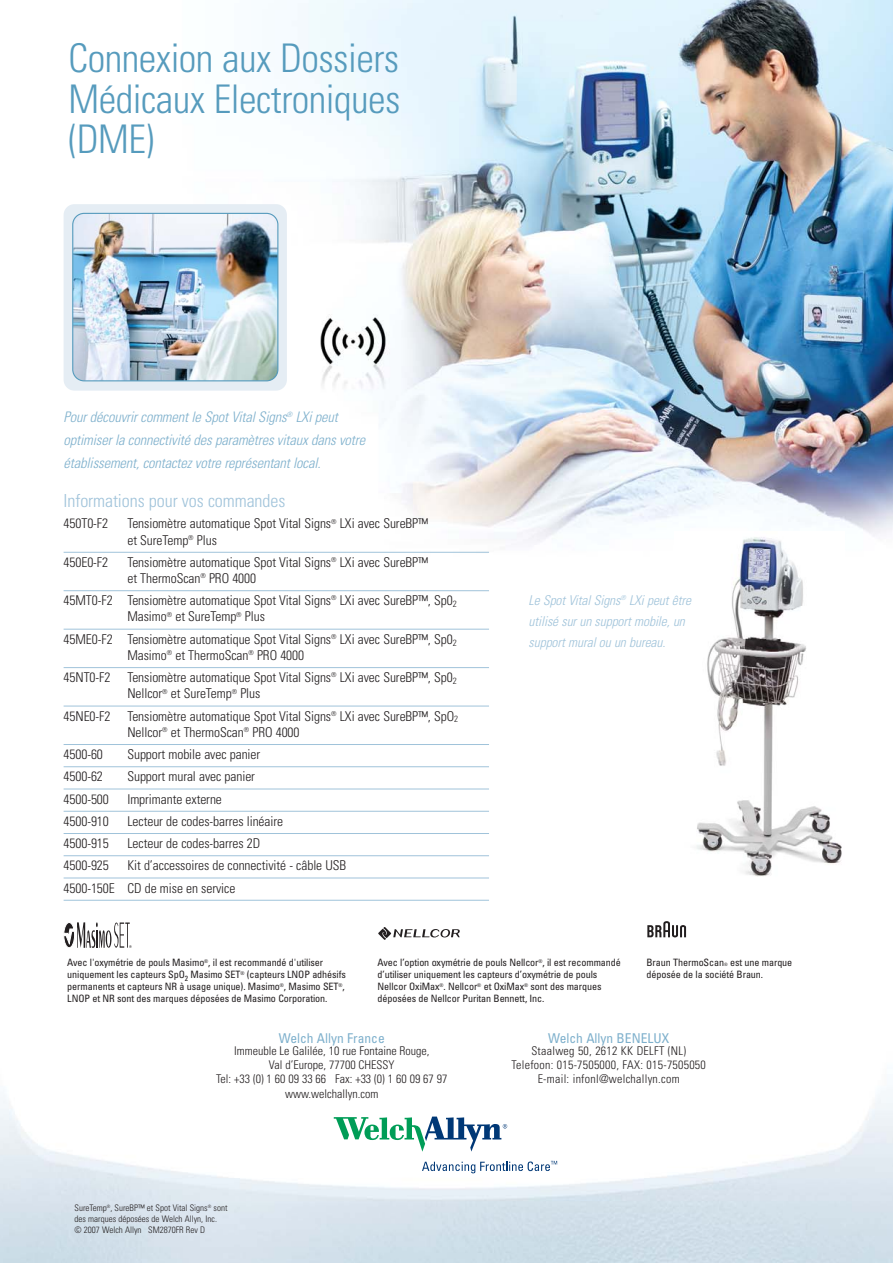
<style>
.page{position:relative;width:893px;height:1263px;background:#fff}
.page>*{position:absolute;margin:0;border:0;box-sizing:border-box;transform-origin:0 0}
.t1{font:300 condensed 39.45px/40.5px "Univers";letter-spacing:-.015em;color:#569bbd;text-align:justify}
.t2{font:300 condensed 18px "Univers";letter-spacing:-.005em;color:#a0c3da}
.t3{font:italic 300 condensed 14.55px/22.6px "Univers";color:#7eb0cc}
.t4{font:300 condensed 13.5px/16.2px "Univers";letter-spacing:-.005em;color:#231f20}
.t5{font:italic 300 condensed 13.5px/21px "Univers";color:#a0c3da}
.t6{font:condensed 13.5px "Univers";color:#7eb0cc}
.t7{font:300 condensed 12px/14.4px "Univers";color:#231f20;text-align:center}
.t8{font:300 condensed 12px/14.4px "Univers";letter-spacing:.02em;color:#231f20;text-align:center}
.t9{font:condensed 10.2px/12px "Univers";letter-spacing:-.01em;color:#231f20}
.t10{font:300 condensed 9px/10.8px "Univers";color:#231f20}
.t11{font:condensed 4.5px "Univers";color:#231f20}
</style>
<div class="page">
<img style="left:63px;top:0;width:829px;height:630px">
<svg style="left:334px;top:1117px;width:173px;height:35px"></svg>
<svg style="left:422px;top:1161px;width:135px;height:12px"></svg>
<img style="left:674px;top:532px;width:170px;height:345px">
<div style="left:64px;top:204px;width:223px;height:187px;background:#e5edf4;border-radius:11px"></div>
<img style="left:72px;top:213px;width:206px;height:168px">
<svg style="left:64px;top:922px;width:68px;height:26px"></svg>
<svg style="left:378px;top:927px;width:82px;height:13px"></svg>
<svg style="left:647px;top:921px;width:39px;height:16px"></svg>
<hr style="left:64px;top:552px;width:425px;height:1px;background:#a0c3da">
<hr style="left:64px;top:590px;width:425px;height:1px;background:#a0c3da">
<hr style="left:64px;top:629px;width:425px;height:1px;background:#a0c3da">
<hr style="left:64px;top:667px;width:425px;height:1px;background:#a0c3da">
<hr style="left:64px;top:706px;width:425px;height:1px;background:#a0c3da">
<hr style="left:64px;top:744px;width:425px;height:1px;background:#a0c3da">
<hr style="left:64px;top:767px;width:425px;height:1px;background:#a0c3da">
<hr style="left:64px;top:789px;width:425px;height:1px;background:#a0c3da">
<hr style="left:64px;top:811px;width:425px;height:1px;background:#a0c3da">
<hr style="left:64px;top:833px;width:425px;height:1px;background:#a0c3da">
<hr style="left:64px;top:855px;width:425px;height:1px;background:#a0c3da">
<hr style="left:64px;top:878px;width:425px;height:1px;background:#a0c3da">
<hr style="left:64px;top:900px;width:425px;height:1px;background:#a0c3da">
<h1 class="t1" style="left:69px;top:42px;width:333px">Connexion aux Dossiers Médicaux Electroniques (DME)</h1>
<p class="t3" style="left:64px;top:407px;width:306px">Pourdécouvrircommentle SpotVitalSigns<sup>®</sup> LXipeut optimiserla connectivité desparamètresvitauxdansvotre établissement,contactezvotre représentantlocal.</p>
<h2 class="t2" style="left:64px;top:494px;width:223px">Informations pour vos commandes</h2>
<p class="t4" style="left:64px;top:517px;width:46px">450T0-F2</p>
<p class="t4" style="left:127px;top:517px;width:302px">Tensiomètre automatique Spot Vital Signs<sup>®</sup> LXi avec SureBP™ et SureTemp<sup>®</sup> Plus</p>
<p class="t4" style="left:64px;top:555px;width:46px">450E0-F2</p>
<p class="t4" style="left:127px;top:555px;width:302px">Tensiomètre automatique Spot Vital Signs<sup>®</sup> LXi avec SureBP™ et ThermoScan<sup>®</sup> PRO 4000</p>
<p class="t4" style="left:127px;top:594px;width:331px;text-indent:-64px">45MT0-F2 Tensiomètre automatique Spot Vital Signs<sup>®</sup> LXi avec SureBP™, Sp0<sub>2<br></sub>Masimo<sup>®</sup> et SureTemp<sup>®</sup> Plus</p>
<p class="t4" style="left:127px;top:632px;width:331px;text-indent:-64px">45ME0-F2 Tensiomètre automatique Spot Vital Signs<sup>®</sup> LXi avec SureBP™, Sp0<sub>2<br></sub>Masimo<sup>®</sup> et ThermoScan<sup>®</sup> PRO 4000</p>
<p class="t4" style="left:64px;top:671px;width:48px">45NT0-F2</p>
<p class="t4" style="left:127px;top:671px;width:331px">Tensiomètre automatique Spot Vital Signs<sup>®</sup> LXi avec SureBP™, Sp0<sub>2<br></sub>Nellcor<sup>®</sup> et SureTemp<sup>®</sup> Plus</p>
<p class="t4" style="left:64px;top:709px;width:48px">45NE0-F2</p>
<p class="t4" style="left:127px;top:709px;width:332px">Tensiomètre automatique Spot Vital Signs<sup>®</sup> LXi avec SureBP™, SpO<sub>2<br></sub>Nellcor<sup>®</sup> et ThermoScan<sup>®</sup> PRO 4000</p>
<p class="t4" style="left:64px;top:748px;width:41px">4500-60</p>
<p class="t4" style="left:127px;top:748px;width:134px">Support mobile avec panier</p>
<p class="t4" style="left:64px;top:770px;width:41px">4500-62</p>
<p class="t4" style="left:127px;top:770px;width:129px">Support mural avec panier</p>
<p class="t4" style="left:64px;top:792px;width:47px">4500-500</p>
<p class="t4" style="left:127px;top:792px;width:96px">Imprimante externe</p>
<p class="t4" style="left:64px;top:814px;width:47px">4500-910</p>
<p class="t4" style="left:127px;top:814px;width:157px">Lecteur de codes-barres linéaire</p>
<p class="t4" style="left:64px;top:837px;width:47px">4500-915</p>
<p class="t4" style="left:127px;top:837px;width:134px">Lecteur de codes-barres 2D</p>
<p class="t4" style="left:64px;top:859px;width:47px">4500-925</p>
<p class="t4" style="left:64px;top:856px;width:284px;line-height:22.2px;text-indent:64px">Kit d’accessoires de connectivité - câble USB<br>4500-150E CD de mise en service</p>
<p class="t5" style="left:528px;top:591px;width:167px">Le SpotVitalSigns<sup>®</sup> LXipeutêtre utilisé surun supportmobile,un supportmuralou un bureau.</p>
<p class="t9" style="left:67px;top:957px;width:280px">Avec l'oxymétrie de pouls Masimo<sup>®</sup>, il est recommandé d'utiliser uniquement les capteurs SpO<sub>2</sub> Masimo SET<sup>®</sup> (capteurs LNOP adhésifs permanents et capteurs NR à usage unique). Masimo<sup>®</sup>, Masimo SET<sup>®</sup>, LNOP et NR sont des marques déposées de Masimo Corporation.</p>
<p class="t9" style="left:377px;top:957px;width:245px">Avec l’option oxymétrie de pouls Nellcor<sup>®</sup>, il est recommandé d’utiliser uniquement les capteurs d’oxymétrie de pouls Nellcor OxiMax<sup>®</sup>. Nellcor<sup>®</sup> et OxiMax<sup>®</sup> sont des marques déposées de Nellcor Puritan Bennett, Inc.</p>
<p class="t9" style="left:646px;top:957px;width:79px">Braun ThermoScan</p>
<p class="t11" style="left:724px;top:963px;width:5px">®</p>
<p class="t9" style="left:646px;top:957px;width:147px;text-indent:83px">est une marque déposée de la société Braun.</p>
<p class="t6" style="left:279px;top:1033px;width:107px">Welch Allyn France</p>
<p class="t7" style="left:216px;top:1044px;width:233px">Immeuble Le Galilée, 10 rue Fontaine Rouge,<br>Val d’Europe, 77700 CHESSY<br>Tel: +33 (0) 1 60 09 33 66 Fax: +33 (0) 1 60 09 67 97 www.welchallyn.com</p>
<p class="t10" style="left:74px;top:1204px;width:154px">SureTemp<sup>®</sup>, SureBP™ et Spot Vital Signs<sup>®</sup> sont des marques déposées de Welch Allyn, Inc.<br>© 2007 Welch Allyn SM2870FR Rev D</p>
<p class="t6" style="left:548px;top:1033px;width:122px">Welch Allyn BENELUX</p>
<p class="t8" style="left:511px;top:1044px;width:196px">Staalweg 50, 2612 KK DELFT (NL)<br>Telefoon: 015-7505000, FAX: 015-7505050<br>E-mail: infonl@welchallyn.com</p>
</div>
